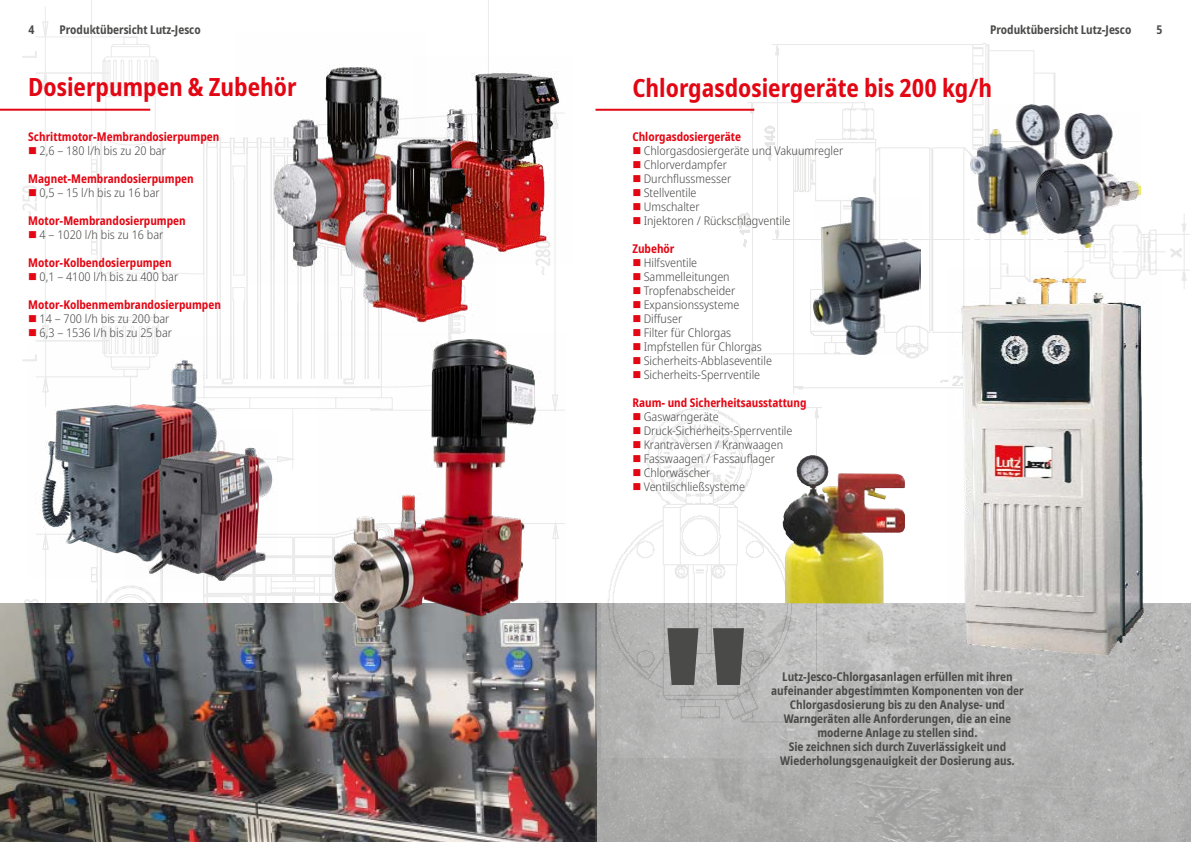
<style>
.page{position:relative;width:1191px;height:842px;background:#fff}
.page>*{position:absolute;margin:0;border:0;box-sizing:border-box;transform-origin:0 0}
.t1{font:700 condensed 220px "Noto Sans";color:#4a4a49}
.t2{font:700 condensed 25px "Noto Sans";color:#e30613}
.t3{font:300 semi-condensed 12px/14px "Noto Sans";color:#4a4a49}
.t4{font:700 condensed 12px/14px "Noto Sans";color:#4a4a49;text-align:center}
.t5{font:700 condensed 12px "Noto Sans";color:#e30613}
</style>
<div class="page">
<svg style="left:91px;top:534px;width:228px;height:69px"></svg>
<svg style="left:292px;top:264px;width:264px;height:205px"></svg>
<svg style="left:278px;top:455px;width:21px;height:8px"></svg>
<svg style="left:160px;top:137px;width:134px;height:323px"></svg>
<hr style="left:45px;top:7px;width:1px;height:96px;background:#bcbcbc">
<hr style="left:0;top:109px;width:150px;height:2px;background:#e30613">
<img style="left:35px;top:337px;width:205px;height:241px">
<img style="left:124px;top:430px;width:154px;height:162px">
<img style="left:235px;top:64px;width:167px;height:221px">
<img style="left:444px;top:55px;width:121px;height:209px">
<img style="left:331px;top:116px;width:165px;height:217px">
<img style="left:0;top:603px;width:1191px;height:239px">
<img style="left:319px;top:333px;width:246px;height:321px">
<img style="left:733px;top:43px;width:457px;height:350px">
<img style="left:601px;top:407px;width:221px;height:350px">
<hr style="left:595px;top:109px;width:159px;height:2px;background:#e30613">
<img style="left:947px;top:267px;width:214px;height:403px">
<img style="left:782px;top:455px;width:123px;height:148px">
<img style="left:971px;top:104px;width:111px;height:130px">
<img style="left:1035px;top:113px;width:105px;height:135px">
<img style="left:814px;top:197px;width:106px;height:157px">
<svg style="left:22px;top:21px;width:138px;height:387px"></svg>
<svg style="left:633px;top:413px;width:7px;height:7px"></svg>
<svg style="left:633px;top:427px;width:7px;height:7px"></svg>
<svg style="left:633px;top:441px;width:7px;height:7px"></svg>
<svg style="left:633px;top:455px;width:7px;height:7px"></svg>
<svg style="left:633px;top:469px;width:7px;height:7px"></svg>
<svg style="left:633px;top:483px;width:7px;height:7px"></svg>
<p class="t4" style="left:28px;top:23px;width:7px">4</p>
<p class="t4" style="left:60px;top:23px;width:143px">Produktübersicht Lutz-Jesco</p>
<p class="t4" style="left:990px;top:23px;width:143px">Produktübersicht Lutz-Jesco</p>
<p class="t4" style="left:1156px;top:23px;width:7px">5</p>
<h2 class="t2" style="left:28px;top:69px;width:270px">Dosierpumpen &amp; Zubehör</h2>
<p class="t5" style="left:28px;top:128px;width:192px">Schrittmotor-Membrandosierpumpen</p>
<p class="t3" style="left:40px;top:144px;width:128px">2,6 – 180 l/h bis zu 20 bar</p>
<p class="t5" style="left:28px;top:170px;width:167px">Magnet-Membrandosierpumpen</p>
<p class="t3" style="left:40px;top:186px;width:122px">0,5 – 15 l/h bis zu 16 bar</p>
<p class="t5" style="left:28px;top:212px;width:159px">Motor-Membrandosierpumpen</p>
<p class="t3" style="left:40px;top:228px;width:125px">4 – 1020 l/h bis zu 16 bar</p>
<p class="t5" style="left:28px;top:254px;width:145px">Motor-Kolbendosierpumpen</p>
<p class="t3" style="left:40px;top:270px;width:140px">0,1 – 4100 l/h bis zu 400 bar</p>
<p class="t5" style="left:28px;top:296px;width:194px">Motor-Kolbenmembrandosierpumpen</p>
<p class="t3" style="left:40px;top:312px;width:134px">14 – 700 l/h bis zu 200 bar<br>6,3 – 1536 l/h bis zu 25 bar</p>
<h2 class="t2" style="left:632px;top:70px;width:361px">Chlorgasdosiergeräte bis 200 kg/h</h2>
<p class="t5" style="left:632px;top:128px;width:110px">Chlorgasdosiergeräte</p>
<p class="t3" style="left:643px;top:144px;width:201px">Chlorgasdosiergeräte und Vakuumregler<br>Chlorverdampfer<br>Durchflussmesser<br>Stellventile<br>Umschalter<br>Injektoren / Rückschlagventile</p>
<p class="t5" style="left:632px;top:240px;width:44px">Zubehör</p>
<p class="t3" style="left:643px;top:256px;width:130px">Hilfsventile<br>Sammelleitungen<br>Tropfenabscheider<br>Expansionssysteme<br>Diffuser<br>Filter für Chlorgas<br>Impfstellen für Chlorgas<br>Sicherheits-Abblaseventile<br>Sicherheits-Sperrventile</p>
<p class="t5" style="left:632px;top:394px;width:176px">Raum- und Sicherheitsausstattung</p>
<p class="t3" style="left:643px;top:410px;width:150px">Gaswarngeräte<br>Druck-Sicherheits-Sperrventile<br>Krantraversen / Kranwaagen<br>Fasswaagen / Fassauflager<br>Chlorwäscher<br>Ventilschließsysteme</p>
<h1 class="t1" style="left:656px;top:547px;width:101px">"</h1>
<p class="t4" style="left:771px;top:670px;width:254px">Lutz-Jesco-Chlorgasanlagen erfüllen mit ihren aufeinander abgestimmten Komponenten von der Chlorgasdosierung bis zu den Analyse- und Warngeräten alle Anforderungen, die an eine moderne Anlage zu stellen sind.<br>Sie zeichnen sich durch Zuverlässigkeit und Wiederholungsgenauigkeit der Dosierung aus.</p>
</div>
